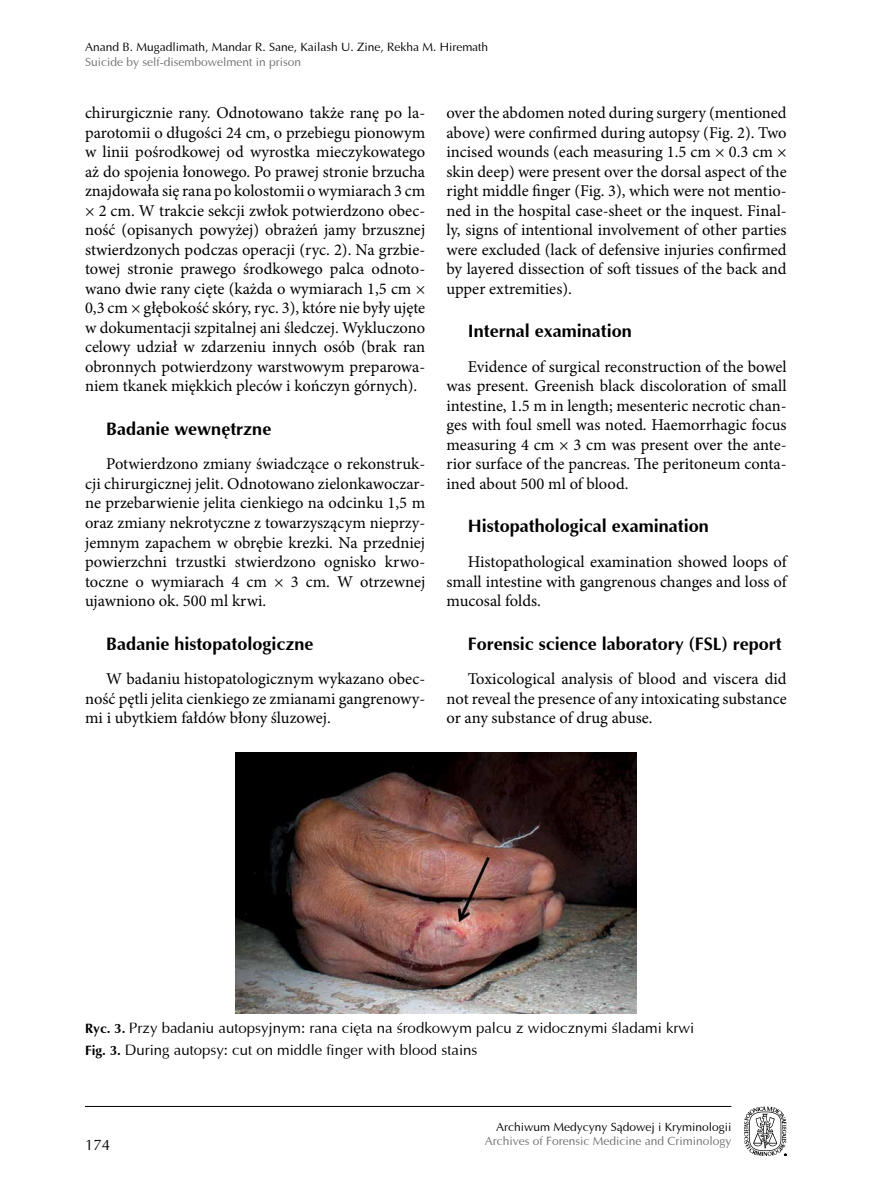
<style>
.page{position:relative;width:893px;height:1191px;background:#fff}
.page>*{position:absolute;margin:0;border:0;box-sizing:border-box;transform-origin:0 0}
.t1{font:700 18px "Ottawa";color:#000}
.t2{font:16.5px/19.5px "Minion Pro";color:#000;text-align:justify}
.t3{font:15px/22.2px "Ottawa";color:#000}
.t4{font:12px "Ottawa";color:#000}
.t5{font:12px "Ottawa";color:#6d6e71}
.s1{font-weight:700;font-size:13.5px}
</style>
<div class="page">
<hr style="left:85px;top:1106px;width:646px;height:1px;background:#000">
<svg style="left:744px;top:1106px;width:43px;height:50px"></svg>
<img style="left:235px;top:753px;width:401px;height:260px">
<p class="t4" style="left:85px;top:40px;width:405px">Anand B. Mugadlimath, Mandar R. Sane, Kailash U. Zine, Rekha M. Hiremath</p>
<p class="t5" style="left:85px;top:54px;width:218px">Suicide by self-disembowelment in prison</p>
<p class="t2" style="left:85px;top:103px;width:342px">chirurgicznie rany. Odnotowano także ranę po la&shy;parotomii o długości 24 cm, o przebiegu pionowym w linii pośrodkowej od wyrostka mieczykowatego aż do spojenia łonowego. Po prawej stronie brzucha znajdowała się rana po kolostomii o wymiarach 3 cm × 2 cm. W trakcie sekcji zwłok potwierdzono obec&shy;ność (opisanych powyżej) obrażeń jamy brzusznej stwierdzonych podczas operacji (ryc. 2). Na grzbie&shy;towej stronie prawego środkowego palca odnoto&shy;wano dwie rany cięte (każda o wymiarach 1,5 cm × 0,3 cm × głębokość skóry, ryc. 3), które nie były ujęte w dokumentacji szpitalnej ani śledczej. Wykluczono celowy udział w zdarzeniu innych osób (brak ran obronnych potwierdzony warstwowym preparowa&shy;niem tkanek miękkich pleców i kończyn górnych).</p>
<p class="t1" style="left:106px;top:417px;width:167px">Badanie wewnętrzne</p>
<p class="t2" style="left:85px;top:454px;width:342px;text-indent:21px">Potwierdzono zmiany świadczące o rekonstruk&shy;cji chirurgicznej jelit. Odnotowano zielonkawoczar&shy;ne przebarwienie jelita cienkiego na odcinku 1,5 m oraz zmiany nekrotyczne z towarzyszącym nieprzy&shy;jemnym zapachem w obrębie krezki. Na przedniej powierzchni trzustki stwierdzono ognisko krwo&shy;toczne o wymiarach 4 cm × 3 cm. W otrzewnej ujawniono ok. 500 ml krwi.</p>
<p class="t1" style="left:106px;top:632px;width:209px">Badanie histopatologiczne</p>
<p class="t2" style="left:85px;top:669px;width:342px;text-indent:21px">W badaniu histopatologicznym wykazano obec&shy;ność pętli jelita cienkiego ze zmianami gangrenowy&shy;mi i ubytkiem fałdów błony śluzowej.</p>
<p class="t2" style="left:446px;top:103px;width:342px">over the abdomen noted during surgery (mentioned above) were confirmed during autopsy (Fig. 2). Two incised wounds (each measuring 1.5 cm × 0.3 cm × skin deep) were present over the dorsal aspect of the right middle finger (Fig. 3), which were not mentio&shy;ned in the hospital case-sheet or the inquest. Final&shy;ly, signs of intentional involvement of other parties were excluded (lack of defensive injuries confirmed by layered dissection of soft tissues of the back and upper extremities).</p>
<p class="t1" style="left:468px;top:320px;width:165px">Internal examination</p>
<p class="t2" style="left:446px;top:357px;width:342px;text-indent:21px">Evidence of surgical reconstruction of the bowel was present. Greenish black discoloration of small intestine, 1.5 m in length; mesenteric necrotic chan&shy;ges with foul smell was noted. Haemorrhagic focus measuring 4 cm × 3 cm was present over the ante&shy;rior surface of the pancreas. The peritoneum conta&shy;ined about 500 ml of blood.</p>
<p class="t1" style="left:468px;top:515px;width:243px">Histopathological examination</p>
<p class="t2" style="left:446px;top:552px;width:342px;text-indent:21px">Histopathological examination showed loops of small intestine with gangrenous changes and loss of mucosal folds.</p>
<p class="t1" style="left:468px;top:632px;width:316px">Forensic science laboratory (FSL) report</p>
<p class="t2" style="left:446px;top:669px;width:342px;text-indent:21px">Toxicological analysis of blood and viscera did not reveal the presence of any intoxicating substance or any substance of drug abuse.</p>
<p class="t3" style="left:85px;top:1016px;width:611px"><span class="s1">Ryc. 3.</span> Przy badaniu autopsyjnym: rana cięta na środkowym palcu z widocznymi śladami krwi<br><span class="s1">Fig. 3.</span> During autopsy: cut on middle finger with blood stains</p>
<p class="t3" style="left:85px;top:1134px;width:27px">174</p>
<p class="t4" style="left:496px;top:1119px;width:237px">Archiwum Medycyny Sądowej i Kryminologii</p>
<p class="t5" style="left:485px;top:1134px;width:248px">Archives of Forensic Medicine and Criminology</p>
</div>
